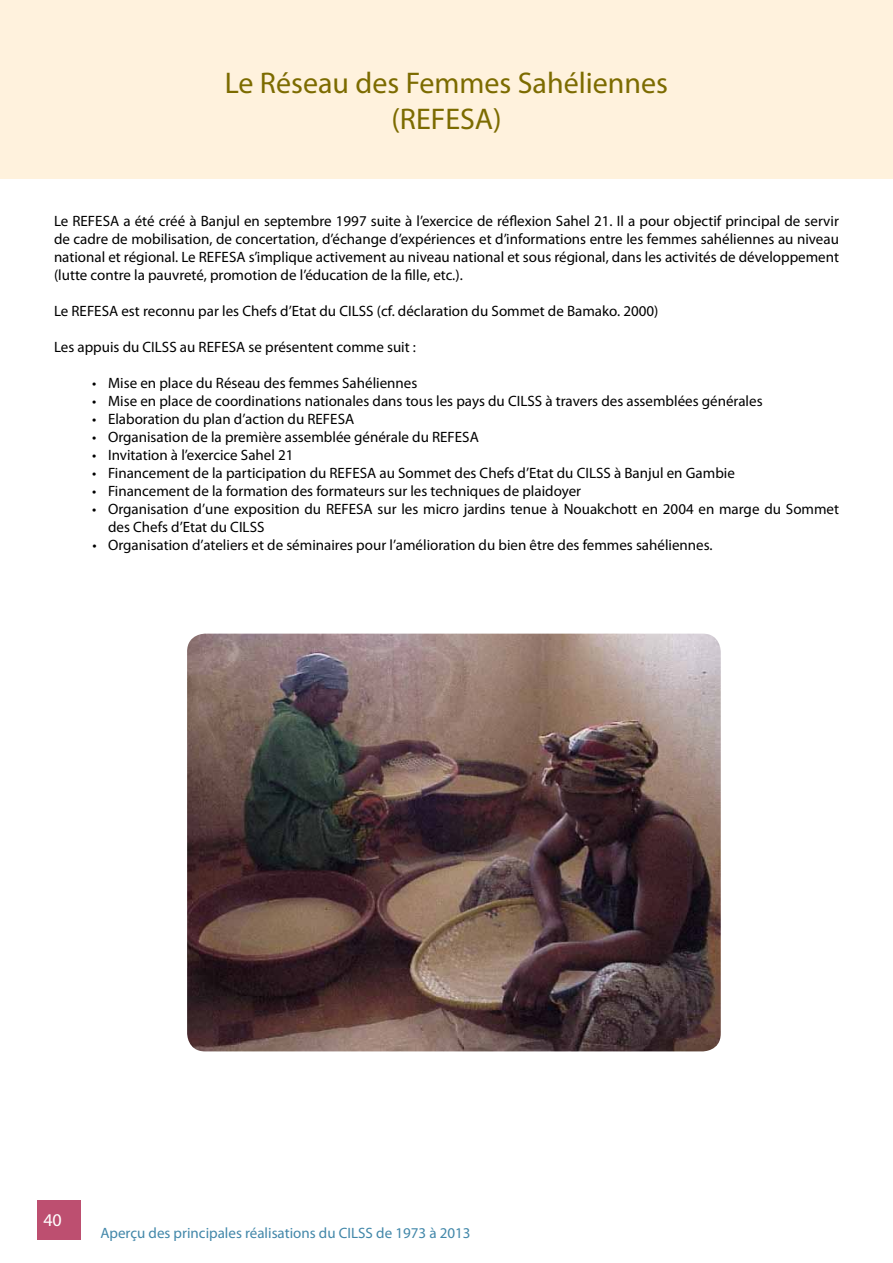
<style>
.page{position:relative;width:893px;height:1263px;background:#fff}
.page>*{position:absolute;margin:0;border:0;box-sizing:border-box;transform-origin:0 0}
.t1{font:30px/36px "Myriad Pro";color:#7c6b00;text-align:center}
.t2{font:18px "Myriad Pro";color:#fff}
.t3{font:15px/18px "Myriad Pro";color:#000;text-align:justify}
.t4{font:15px "Myriad Pro";color:#4287a9}
</style>
<div class="page">
<div style="left:37px;top:1200px;width:44px;height:40px;background:#bd4f70"></div>
<div style="left:0;top:0;width:893px;height:179px;background:#fff2dd"></div>
<img style="left:187px;top:634px;width:534px;height:417px">
<h1 class="t1" style="left:225px;top:64px;width:445px">Le Réseau des Femmes Sahéliennes (REFESA)</h1>
<p class="t3" style="left:54px;top:212px;width:786px">Le REFESA a été créé à Banjul en septembre 1997 suite à l’exercice de réflexion Sahel 21. Il a pour objectif principal de servir de cadre de mobilisation, de concertation, d’échange d’expériences et d’informations entre les femmes sahéliennes au niveau national et régional. Le REFESA s’implique activement au niveau national et sous régional, dans les activités de développement (lutte contre la pauvreté, promotion de l’éducation de la fille, etc.).</p>
<p class="t3" style="left:54px;top:302px;width:606px">Le REFESA est reconnu par les Chefs d’Etat du CILSS (cf. déclaration du Sommet de Bamako. 2000)</p>
<p class="t3" style="left:54px;top:338px;width:364px">Les appuis du CILSS au REFESA se présentent comme suit :</p>
<p class="t3" style="left:92px;top:374px;width:327px">• Mise en place du Réseau des femmes Sahéliennes</p>
<p class="t3" style="left:92px;top:392px;width:672px">• Mise en place de coordinations nationales dans tous les pays du CILSS à travers des assemblées générales</p>
<p class="t3" style="left:92px;top:410px;width:263px">• Elaboration du plan d’action du REFESA</p>
<p class="t3" style="left:92px;top:428px;width:388px">• Organisation de la première assemblée générale du REFESA</p>
<p class="t3" style="left:92px;top:446px;width:203px">• Invitation à l’exercice Sahel 21</p>
<p class="t3" style="left:92px;top:464px;width:644px">• Financement de la participation du REFESA au Sommet des Chefs d’Etat du CILSS à Banjul en Gambie</p>
<p class="t3" style="left:92px;top:482px;width:490px">• Financement de la formation des formateurs sur les techniques de plaidoyer</p>
<p class="t3" style="left:108px;top:500px;width:732px;text-indent:-16px">• Organisation d’une exposition du REFESA sur les micro jardins tenue à Nouakchott en 2004 en marge du Sommet des Chefs d’Etat du CILSS</p>
<p class="t3" style="left:92px;top:536px;width:622px">• Organisation d’ateliers et de séminaires pour l’amélioration du bien être des femmes sahéliennes.</p>
<p class="t2" style="left:43px;top:1208px;width:20px">40</p>
<p class="t4" style="left:100px;top:1223px;width:372px">Aperçu des principales réalisations du CILSS de 1973 à 2013</p>
</div>
